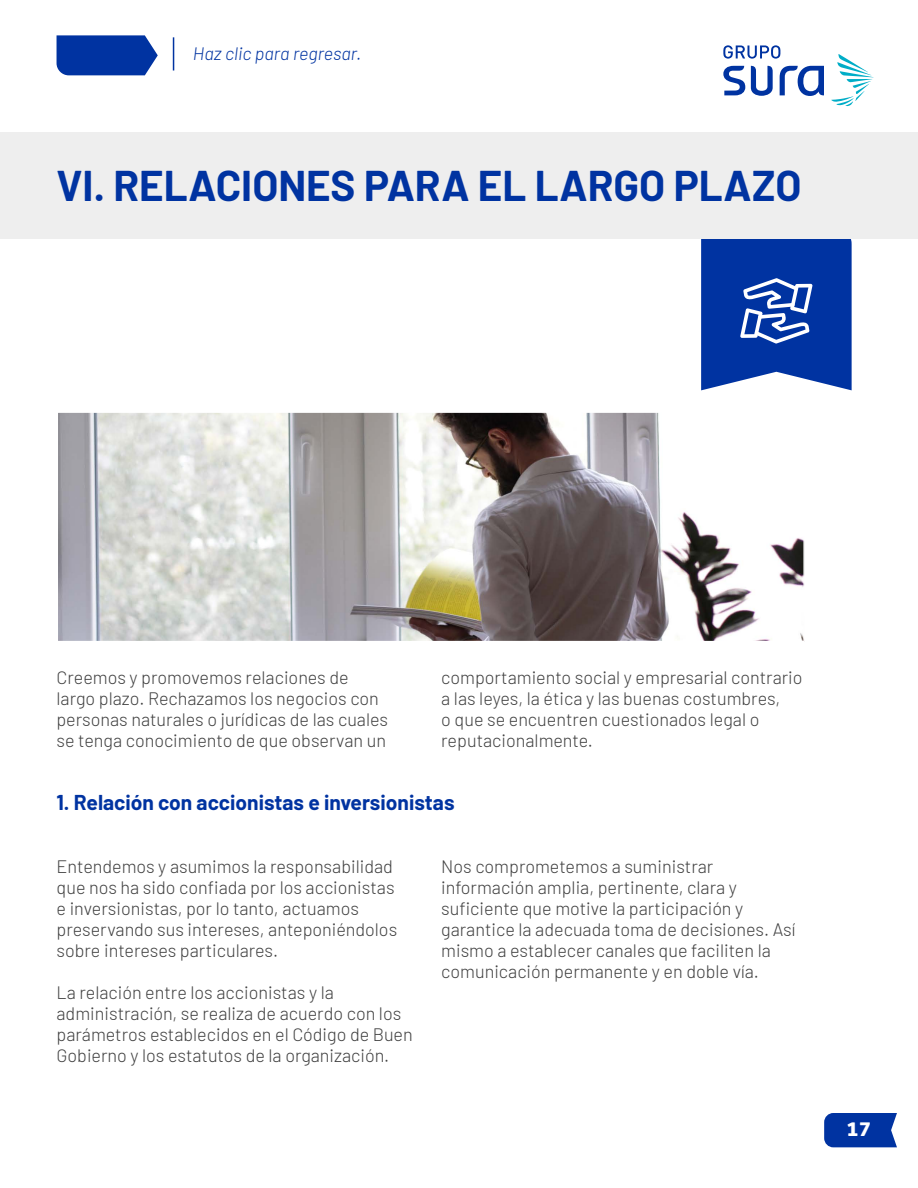
<style>
.page{position:relative;width:918px;height:1188px;background:#fff}
.page>*{position:absolute;margin:0;border:0;box-sizing:border-box;transform-origin:0 0}
.t1{font:700 42px "Barlow";color:#0033a1}
.t2{font:700 21px "Barlow";color:#0033a1}
.t3{font:800 21px "FS Joey";color:#fff}
.t4{font:300 18px/21px "Barlow";color:#3f3f3f}
.t5{font:italic 300 18px "Barlow";color:#0033a1}
</style>
<div class="page">
<div style="left:0;top:132px;width:918px;height:106px;background:#eee"></div>
<svg style="left:701px;top:238px;width:151px;height:152px;background:#214ead"></svg>
<img style="left:60px;top:414px;width:742px;height:225px">
<div style="left:57px;top:411px;width:748px;height:231px;border:2px solid #fff"></div>
<svg style="left:57px;top:35px;width:101px;height:40px;background:#1443a8"></svg>
<svg style="left:824px;top:1113px;width:73px;height:34px;background:#0e3ea6"></svg>
<hr style="left:173px;top:37px;width:1px;height:34px;background:#0033a1">
<svg style="left:831px;top:54px;width:43px;height:53px"></svg>
<svg style="left:723px;top:45px;width:101px;height:51px"></svg>
<p class="t5" style="left:193px;top:40px;width:170px">Haz clic para regresar.</p>
<h1 class="t1" style="left:57px;top:155px;width:747px">VI. RELACIONES PARA EL LARGO PLAZO</h1>
<p class="t4" style="left:57px;top:666px;width:333px">Creemos y promovemos relaciones de largo plazo. Rechazamos los negocios con personas naturales o jurídicas de las cuales se tenga conocimiento de que observan un</p>
<p class="t4" style="left:441px;top:666px;width:363px">comportamiento social y empresarial contrario a las leyes, la ética y las buenas costumbres,<br>o que se encuentren cuestionados legal o reputacionalmente.</p>
<p class="t2" style="left:57px;top:787px;width:400px">1. Relación con accionistas e inversionistas</p>
<p class="t4" style="left:57px;top:855px;width:342px">Entendemos y asumimos la responsabilidad que nos ha sido confiada por los accionistas e inversionistas, por lo tanto, actuamos preservando sus intereses, anteponiéndolos sobre intereses particulares.</p>
<p class="t4" style="left:57px;top:981px;width:358px">La relación entre los accionistas y la administración, se realiza de acuerdo con los parámetros establecidos en el Código de Buen Gobierno y los estatutos de la organización.</p>
<p class="t4" style="left:441px;top:855px;width:356px">Nos comprometemos a suministrar información amplia, pertinente, clara y suficiente que motive la participación y garantice la adecuada toma de decisiones. Así mismo a establecer canales que faciliten la comunicación permanente y en doble vía.</p>
<p class="t3" style="left:847px;top:1113px;width:26px">17</p>
</div>
